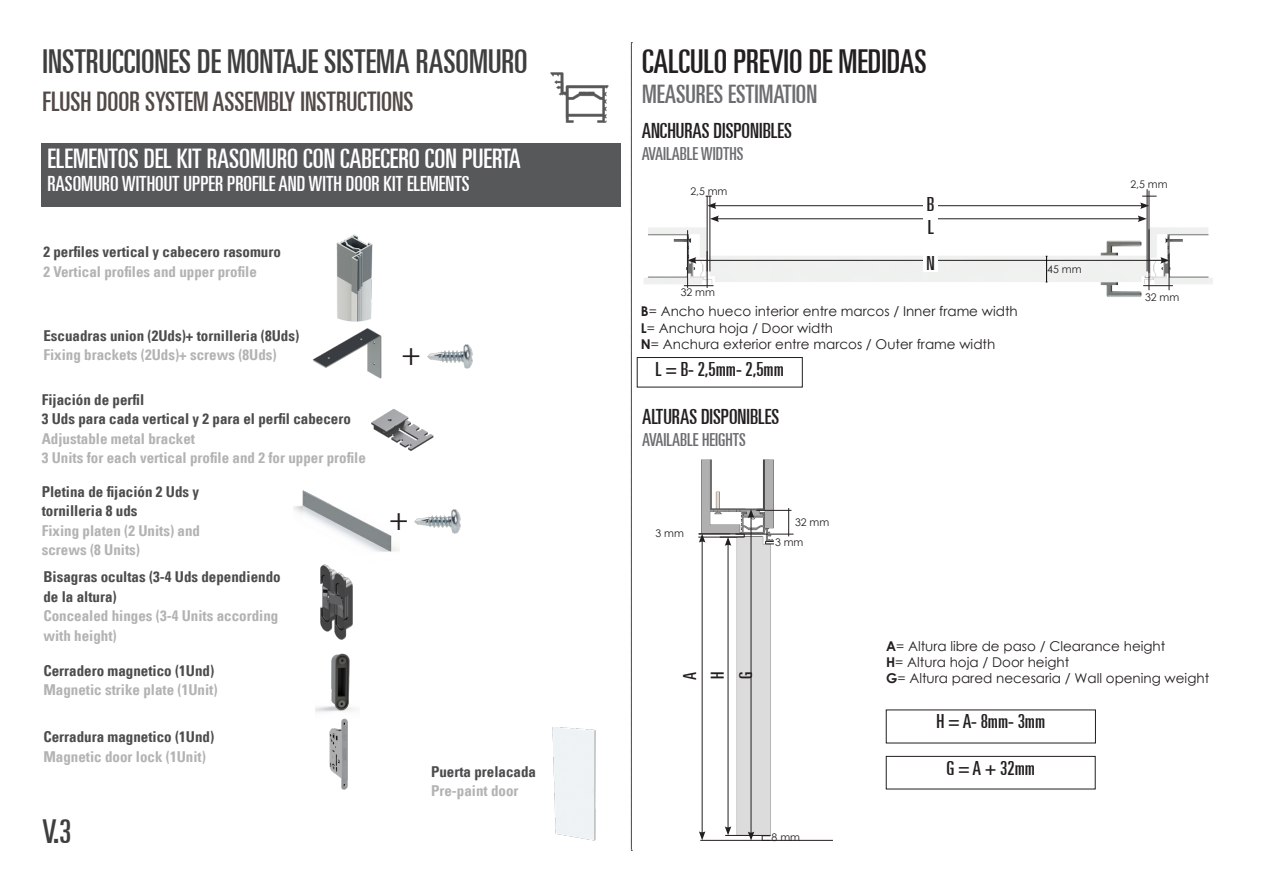
<style>
.page{position:relative;width:1263px;height:893px;background:#fff}
.page>*{position:absolute;margin:0;border:0;box-sizing:border-box;transform-origin:0 0}
.t1{font:34.5px "Minion Pro";color:#231f20}
.t2{font:ultra-condensed 33px "Univers LT";color:#3e3e3f}
.t3{font:ultra-condensed 33px "Univers LT";color:#231f20}
.t4{font:ultra-condensed 27px "Univers LT";color:#fff}
.t5{font:ultra-condensed 27px "Univers LT";color:#524a47}
.t6{font:ultra-condensed 25.5px "Univers LT";color:#6c6d70}
.t7{font:ultra-condensed 21px "Univers LT";color:#fff}
.t8{font:ultra-condensed 21px "Univers LT";color:#231f20}
.t9{font:ultra-condensed 19.5px "Univers LT";color:#231f20}
.t10{font:ultra-condensed 18px "Univers LT";color:#6c6d70}
.t11{font:ultra-condensed 18px "Univers LT";color:#231f20}
.t12{font:700 condensed 15px/19.5px "Univers LT";color:#b3b3b3}
.t13{font:700 condensed 15px/19.5px "Univers LT";color:#4b4c4d}
.t14{font:13.5px "Century Gothic";color:#231f20}
.t15{font:10.5px "Century Gothic";color:#231f20}
.s1{font-weight:700}
</style>
<div class="page">
<img style="left:550px;top:72px;width:59px;height:51px">
<div style="left:42px;top:144px;width:579px;height:63px;background:#57585a"></div>
<img style="left:305px;top:222px;width:100px;height:100px;border-radius:50px">
<img style="left:371px;top:409px;width:63px;height:42px">
<img style="left:294px;top:490px;width:105px;height:62px">
<img style="left:414px;top:509px;width:47px;height:25px">
<img style="left:320px;top:564px;width:33px;height:76px">
<img style="left:315px;top:653px;width:40px;height:59px">
<img style="left:329px;top:718px;width:19px;height:71px">
<svg style="left:631px;top:42px;width:1px;height:809px"></svg>
<img style="left:552px;top:727px;width:44px;height:114px">
<img style="left:313px;top:318px;width:69px;height:61px">
<img style="left:427px;top:344px;width:46px;height:25px">
<div style="left:637px;top:357px;width:165px;height:30px;border:1px solid #231f20"></div>
<img style="left:644px;top:206px;width:569px;height:91px">
<hr style="left:714px;top:205px;width:428px;height:1px;background:#231f20">
<hr style="left:716px;top:219px;width:424px;height:1px;background:#231f20">
<svg style="left:711px;top:215px;width:8px;height:7px"></svg>
<svg style="left:1138px;top:215px;width:9px;height:7px"></svg>
<div style="left:923px;top:216px;width:15px;height:19px;background:#fff"></div>
<div style="left:923px;top:193px;width:15px;height:19px;background:#fff"></div>
<hr style="left:694px;top:260px;width:469px;height:1px;background:#231f20">
<svg style="left:688px;top:257px;width:8px;height:7px"></svg>
<svg style="left:1160px;top:257px;width:9px;height:7px"></svg>
<div style="left:923px;top:252px;width:15px;height:19px;background:#fff"></div>
<hr style="left:710px;top:196px;width:1px;height:75px;background:#231f20">
<hr style="left:687px;top:230px;width:1px;height:58px;background:#231f20">
<hr style="left:1149px;top:229px;width:1px;height:61px;background:#231f20">
<hr style="left:1149px;top:191px;width:1px;height:82px;background:#231f20">
<hr style="left:707px;top:196px;width:1px;height:75px;background:#231f20">
<hr style="left:707px;top:251px;width:1px;height:37px;background:#231f20">
<hr style="left:1169px;top:253px;width:1px;height:37px;background:#231f20">
<hr style="left:1147px;top:189px;width:1px;height:82px;background:#231f20">
<svg style="left:706px;top:196px;width:10px;height:13px"></svg>
<svg style="left:684px;top:285px;width:29px;height:1px"></svg>
<hr style="left:1143px;top:285px;width:30px;height:1px;background:#231f20">
<svg style="left:1140px;top:196px;width:16px;height:13px"></svg>
<svg style="left:1046px;top:256px;width:1px;height:27px"></svg>
<img style="left:701px;top:460px;width:72px;height:375px">
<hr style="left:725px;top:835px;width:45px;height:1px;background:#231f20">
<hr style="left:700px;top:840px;width:133px;height:1px;background:#231f20">
<hr style="left:728px;top:543px;width:1px;height:286px;background:#231f20">
<svg style="left:725px;top:538px;width:6px;height:8px"></svg>
<svg style="left:725px;top:826px;width:6px;height:9px"></svg>
<hr style="left:702px;top:540px;width:1px;height:294px;background:#231f20">
<svg style="left:699px;top:535px;width:6px;height:8px"></svg>
<svg style="left:699px;top:831px;width:6px;height:9px"></svg>
<hr style="left:698px;top:534px;width:46px;height:1px;background:#231f20">
<svg style="left:762px;top:836px;width:8px;height:4px"></svg>
<svg style="left:765px;top:541px;width:9px;height:4px"></svg>
<hr style="left:698px;top:537px;width:46px;height:1px;background:#231f20">
<hr style="left:751px;top:516px;width:1px;height:318px;background:#231f20">
<svg style="left:748px;top:509px;width:6px;height:9px"></svg>
<svg style="left:748px;top:831px;width:6px;height:9px"></svg>
<div style="left:886px;top:756px;width:209px;height:33px;border:1px solid #231f20"></div>
<hr style="left:735px;top:534px;width:58px;height:1px;background:#231f20">
<hr style="left:756px;top:510px;width:35px;height:1px;background:#231f20">
<svg style="left:788px;top:508px;width:1px;height:28px"></svg>
<p class="t2" style="left:43px;top:43px;width:487px">INSTRUCCIONES DE MONTAJE SISTEMA RASOMURO</p>
<p class="t5" style="left:43px;top:86px;width:373px">FLUSH DOOR SYSTEM ASSEMBLY INSTRUCTIONS</p>
<p class="t4" style="left:47px;top:144px;width:475px">ELEMENTOS DEL KIT RASOMURO CON CABECERO CON PUERTA</p>
<p class="t7" style="left:47px;top:172px;width:424px">RASOMURO WITHOUT UPPER PROFILE AND WITH DOOR KIT ELEMENTS</p>
<p class="t13" style="left:43px;top:242px;width:239px">2 perfiles vertical y cabecero rasomuro</p>
<p class="t12" style="left:43px;top:262px;width:215px">2 Vertical profiles and upper profile</p>
<p class="t13" style="left:43px;top:325px;width:257px">Escuadras union (2Uds)+ tornilleria (8Uds)</p>
<p class="t12" style="left:43px;top:345px;width:235px">Fixing brackets (2Uds)+ screws (8Uds)</p>
<p class="t1" style="left:401px;top:331px;width:22px">+</p>
<p class="t13" style="left:42px;top:390px;width:104px">Fijación de perfil</p>
<p class="t13" style="left:42px;top:409px;width:311px">3 Uds para cada vertical y 2 para el perfil cabecero</p>
<p class="t12" style="left:42px;top:429px;width:155px">Adjustable metal bracket</p>
<p class="t12" style="left:42px;top:448px;width:326px">3 Units for each vertical profile and 2 for upper profile</p>
<p class="t13" style="left:42px;top:482px;width:159px">Pletina de fijación 2 Uds y</p>
<p class="t13" style="left:42px;top:501px;width:97px">tornilleria 8 uds</p>
<p class="t12" style="left:42px;top:521px;width:160px">Fixing platen (2 Units) and</p>
<p class="t12" style="left:42px;top:540px;width:100px">screws (8 Units)</p>
<p class="t13" style="left:43px;top:567px;width:239px">Bisagras ocultas (3-4 Uds dependiendo de la altura)</p>
<p class="t12" style="left:43px;top:606px;width:236px">Concealed hinges (3-4 Units according with height)</p>
<p class="t13" style="left:43px;top:661px;width:172px">Cerradero magnetico (1Und)</p>
<p class="t12" style="left:43px;top:680px;width:176px">Magnetic strike plate (1Unit)</p>
<p class="t13" style="left:43px;top:727px;width:172px">Cerradura magnetico (1Und)</p>
<p class="t12" style="left:43px;top:747px;width:164px">Magnetic door lock (1Unit)</p>
<p class="t2" style="left:43px;top:812px;width:31px">V.3</p>
<p class="t1" style="left:389px;top:496px;width:22px">+</p>
<p class="t13" style="left:431px;top:762px;width:106px">Puerta prelacada</p>
<p class="t12" style="left:431px;top:781px;width:89px">Pre-paint door</p>
<p class="t3" style="left:642px;top:43px;width:286px">CALCULO PREVIO DE MEDIDAS</p>
<p class="t6" style="left:642px;top:79px;width:177px">MEASURES ESTIMATION</p>
<p class="t8" style="left:642px;top:119px;width:152px">ANCHURAS DISPONIBLES</p>
<p class="t10" style="left:642px;top:143px;width:103px">AVAILABLE WIDTHS</p>
<p class="t15" style="left:690px;top:184px;width:39px">2,5 mm</p>
<p class="t15" style="left:681px;top:285px;width:36px">32 mm</p>
<p class="t9" style="left:927px;top:193px;width:9px">B</p>
<p class="t9" style="left:928px;top:216px;width:8px">L</p>
<p class="t9" style="left:926px;top:252px;width:10px">N</p>
<p class="t14" style="left:641px;top:302px;width:378px"><span class="s1">B</span>= Ancho hueco interior entre marcos / Inner frame width</p>
<p class="t14" style="left:641px;top:318px;width:194px"><span class="s1">L</span>= Anchura hoja / Door width</p>
<p class="t14" style="left:641px;top:334px;width:356px"><span class="s1">N</span>= Anchura exterior entre marcos / Outer frame width</p>
<p class="t9" style="left:656px;top:358px;width:130px">L = B- 2,5mm- 2,5mm</p>
<p class="t8" style="left:642px;top:405px;width:139px">ALTURAS DISPONIBLES</p>
<p class="t10" style="left:642px;top:429px;width:105px">AVAILABLE HEIGHTS</p>
<p class="t15" style="left:795px;top:515px;width:36px">32 mm</p>
<p class="t15" style="left:655px;top:526px;width:30px">3 mm</p>
<p class="t15" style="left:775px;top:535px;width:30px">3 mm</p>
<p class="t15" style="left:1047px;top:262px;width:36px">45 mm</p>
<p class="t15" style="left:1130px;top:177px;width:39px">2,5 mm</p>
<p class="t15" style="left:1145px;top:289px;width:36px">32 mm</p>
<p class="t11" style="left:680px;top:680px;width:9px;rotate:-90deg">A</p>
<p class="t11" style="left:707px;top:679px;width:9px;rotate:-90deg">H</p>
<p class="t11" style="left:735px;top:679px;width:9px;rotate:-90deg">G</p>
<p class="t15" style="left:772px;top:830px;width:30px">8 mm</p>
<p class="t14" style="left:886px;top:636px;width:281px"><span class="s1">A</span>= Altura libre de paso / Clearance height</p>
<p class="t14" style="left:886px;top:652px;width:185px"><span class="s1">H</span>= Altura hoja / Door height</p>
<p class="t14" style="left:886px;top:669px;width:325px"><span class="s1">G</span>= Altura pared necesaria / Wall opening weight</p>
<p class="t9" style="left:936px;top:710px;width:110px">H = A- 8mm- 3mm</p>
<p class="t9" style="left:946px;top:756px;width:90px">G = A + 32mm</p>
</div>
